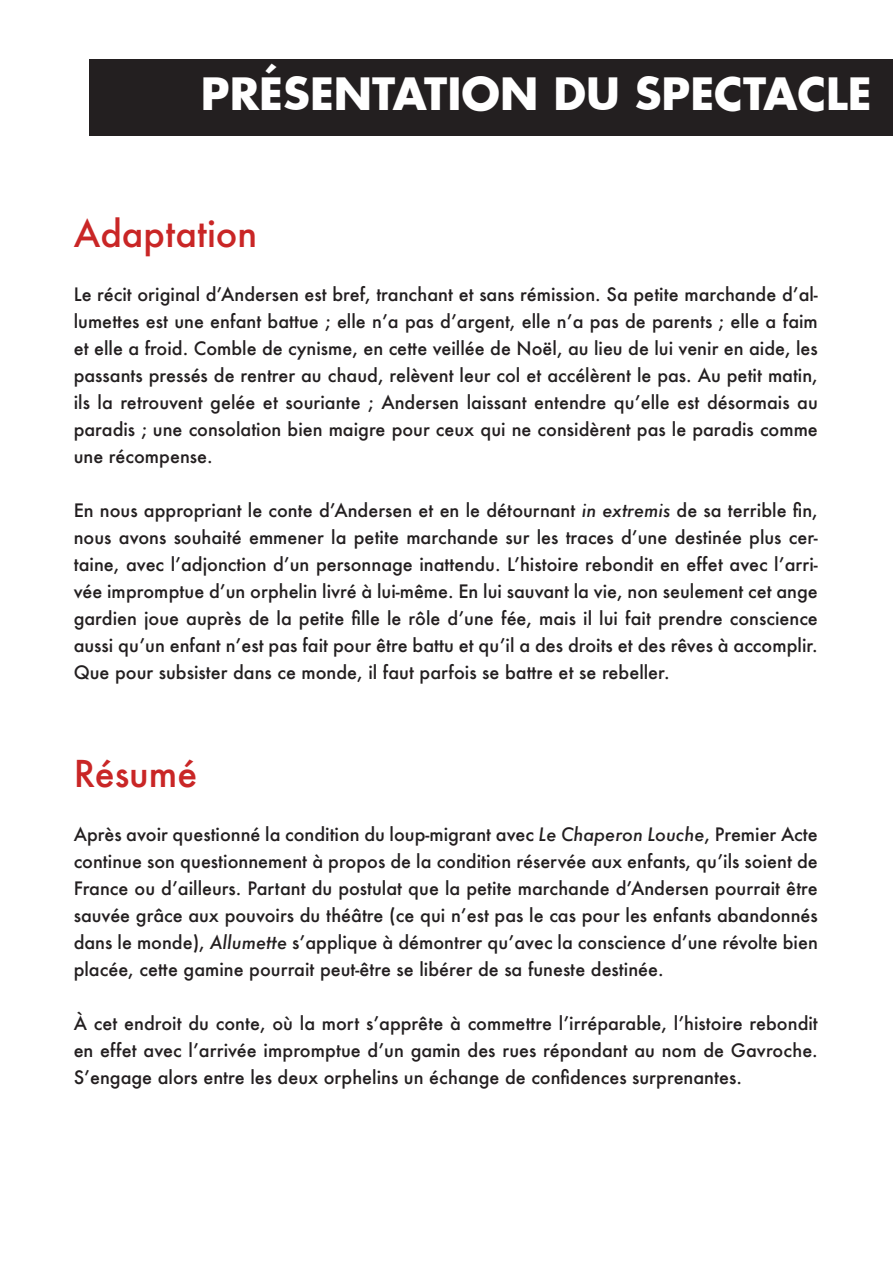
<style>
.page{position:relative;width:893px;height:1263px;background:#fff}
.page>*{position:absolute;margin:0;border:0;box-sizing:border-box;transform-origin:0 0}
.t1{font:700 43.5px "Futura";color:#fff}
.t2{font:500 36px "Futura";color:#c92626}
.t3{font:500 18px/27px "Futura";color:#231f20;text-align:justify}
.s1{font-style:italic}
</style>
<div class="page">
<div style="left:89px;top:60px;width:804px;height:76px;background:#231f20"></div>
<h1 class="t1" style="left:201px;top:64px;width:672px">PRÉSENTATION DU SPECTACLE</h1>
<h2 class="t2" style="left:74px;top:217px;width:185px">Adaptation</h2>
<p class="t3" style="left:74px;top:280px;width:746px">Le récit original d’Andersen est bref, tranchant et sans rémission. Sa petite marchande d’al&shy;lumettes est une enfant battue ; elle n’a pas d’argent, elle n’a pas de parents ; elle a faim et elle a froid. Comble de cynisme, en cette veillée de Noël, au lieu de lui venir en aide, les passants pressés de rentrer au chaud, relèvent leur col et accélèrent le pas. Au petit matin, ils la retrouvent gelée et souriante ; Andersen laissant entendre qu’elle est désormais au paradis ; une consolation bien maigre pour ceux qui ne considèrent pas le paradis comme une récompense.</p>
<p class="t3" style="left:74px;top:496px;width:746px">En nous appropriant le conte d’Andersen et en le détournant <span class="s1">in extremis</span> de sa terrible fin, nous avons souhaité emmener la petite marchande sur les traces d’une destinée plus cer&shy;taine, avec l’adjonction d’un personnage inattendu. L’histoire rebondit en effet avec l’arri&shy;vée impromptue d’un orphelin livré à lui-même. En lui sauvant la vie, non seulement cet ange gardien joue auprès de la petite fille le rôle d’une fée, mais il lui fait prendre conscience aussi qu’un enfant n’est pas fait pour être battu et qu’il a des droits et des rêves à accomplir.<br>Que pour subsister dans ce monde, il faut parfois se battre et se rebeller.</p>
<h2 class="t2" style="left:74px;top:749px;width:125px">Résumé</h2>
<p class="t3" style="left:74px;top:820px;width:746px">Après avoir questionné la condition du loup-migrant avec <span class="s1">Le Chaperon Louche</span>, Premier Acte continue son questionnement à propos de la condition réservée aux enfants, qu’ils soient de France ou d’ailleurs. Partant du postulat que la petite marchande d’Andersen pourrait être sauvée grâce aux pouvoirs du théâtre (ce qui n’est pas le cas pour les enfants abandonnés dans le monde), <span class="s1">Allumette</span> s’applique à démontrer qu’avec la conscience d’une révolte bien placée, cette gamine pourrait peut-être se libérer de sa funeste destinée.</p>
<p class="t3" style="left:74px;top:1009px;width:746px">À cet endroit du conte, où la mort s’apprête à commettre l’irréparable, l’histoire rebondit en effet avec l’arrivée impromptue d’un gamin des rues répondant au nom de Gavroche.<br>S’engage alors entre les deux orphelins un échange de confidences surprenantes.</p>
</div>
